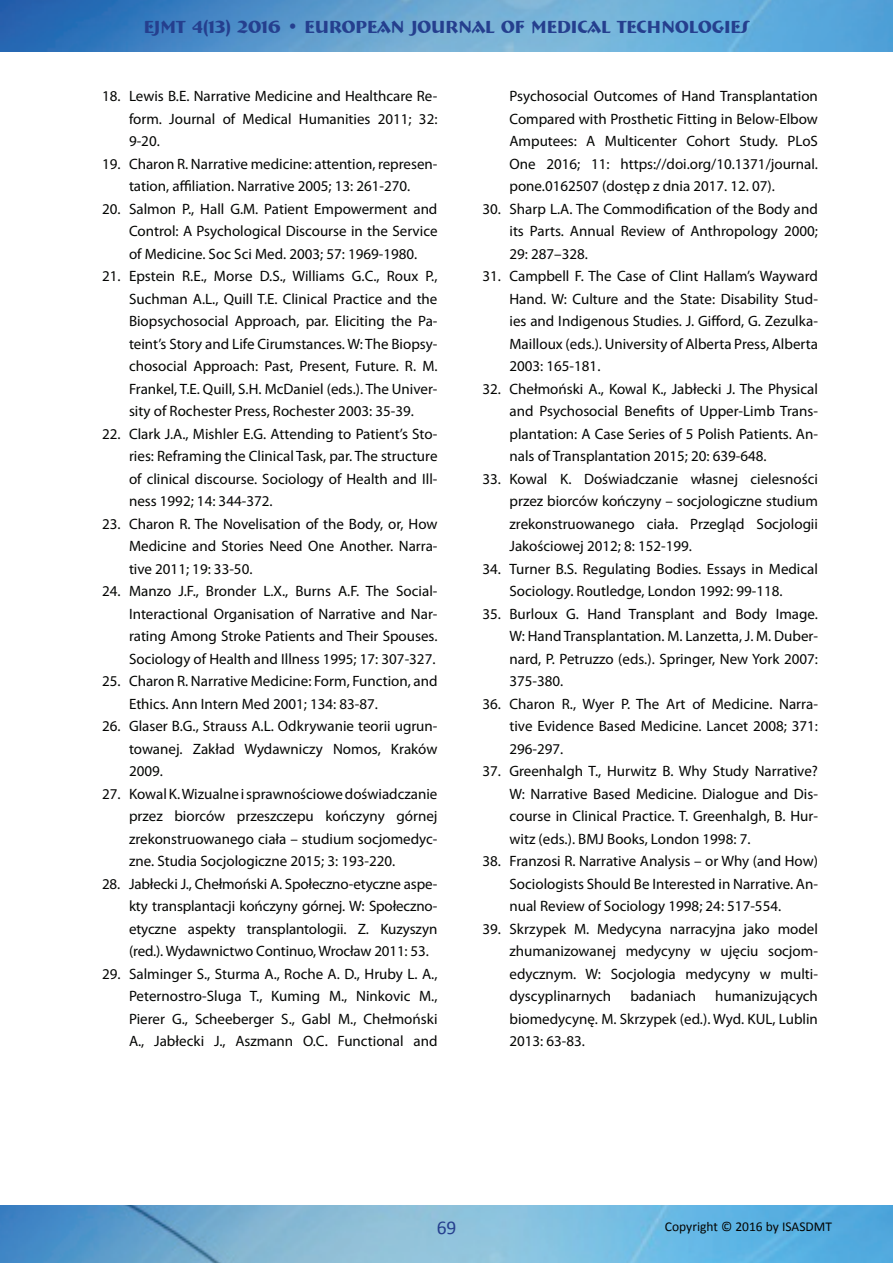
<style>
.page{position:relative;width:893px;height:1263px;background:#fff}
.page>*{position:absolute;margin:0;border:0;box-sizing:border-box;transform-origin:0 0}
.t1{font:19.5px "Calibri";color:#253f8e}
.t2{font:700 18px "Bremen BT";color:#253f8e}
.t3{font:15px/22.5px "Myriad Pro";color:#040503;text-align:justify}
.t4{font:13.5px "Calibri";color:#040503}
</style>
<div class="page">
<img style="left:0;top:0;width:893px;height:52px">
<img style="left:0;top:1205px;width:893px;height:58px">
<p class="t2" style="left:144px;top:15px;width:607px">EJMT 4(13) 2016 • EUROPEAN JOURNAL OF MEDICAL TECHNOLOGIES</p>
<p class="t3" style="left:129px;top:85px;width:310px;text-indent:-27px">18. Lewis B.E. Narrative Medicine and Healthcare Re&shy;form. Journal of Medical Humanities 2011; 32:<br>9-20.</p>
<p class="t3" style="left:102px;top:152px;width:337px;text-align:center">19. Charon R. Narrative medicine: attention, represen&shy;tation, affiliation. Narrative 2005; 13: 261-270.</p>
<p class="t3" style="left:129px;top:197px;width:310px;text-indent:-27px">20. Salmon P., Hall G.M. Patient Empowerment and Control: A Psychological Discourse in the Service of Medicine. Soc Sci Med. 2003; 57: 1969-1980.</p>
<p class="t3" style="left:129px;top:265px;width:310px;text-indent:-27px">21. Epstein R.E., Morse D.S., Williams G.C., Roux P., Suchman A.L., Quill T.E. Clinical Practice and the Biopsychosocial Approach, par. Eliciting the Pa&shy;teint’s Story and Life Cirumstances. W: The Biopsy&shy;chosocial Approach: Past, Present, Future. R. M.<br>Frankel, T.E. Quill, S.H. McDaniel (eds.). The Univer&shy;sity of Rochester Press, Rochester 2003: 35-39.</p>
<p class="t3" style="left:129px;top:422px;width:310px;text-indent:-27px">22. Clark J.A., Mishler E.G. Attending to Patient’s Sto&shy;ries: Reframing the Clinical Task, par. The structure of clinical discourse. Sociology of Health and Ill&shy;ness 1992; 14: 344-372.</p>
<p class="t3" style="left:129px;top:512px;width:310px;text-indent:-27px">23. Charon R. The Novelisation of the Body, or, How Medicine and Stories Need One Another. Narra&shy;tive 2011; 19: 33-50.</p>
<p class="t3" style="left:129px;top:580px;width:310px;text-indent:-27px">24. Manzo J.F., Bronder L.X., Burns A.F. The Social-Interactional Organisation of Narrative and Nar&shy;rating Among Stroke Patients and Their Spouses.<br>Sociology of Health and Illness 1995; 17: 307-327.</p>
<p class="t3" style="left:129px;top:670px;width:310px;text-indent:-27px">25. Charon R. Narrative Medicine: Form, Function, and<br>Ethics. Ann Intern Med 2001; 134: 83-87.</p>
<p class="t3" style="left:129px;top:715px;width:310px;text-indent:-27px">26. Glaser B.G., Strauss A.L. Odkrywanie teorii ugrun&shy;towanej. Zakład Wydawniczy Nomos, Kraków 2009.</p>
<p class="t3" style="left:129px;top:782px;width:310px;text-indent:-27px">27. Kowal K. Wizualne i sprawnościowe doświadczanie przez biorców przeszczepu kończyny górnej zrekonstruowanego ciała – studium socjomedyc&shy;zne. Studia Socjologiczne 2015; 3: 193-220.</p>
<p class="t3" style="left:129px;top:872px;width:310px;text-indent:-27px">28. Jabłecki J., Chełmoński A. Społeczno-etyczne aspe&shy;kty transplantacji kończyny górnej. W: Społeczno&shy;etyczne aspekty transplantologii. Z. Kuzyszyn (red.). Wydawnictwo Continuo, Wrocław 2011: 53.</p>
<p class="t3" style="left:129px;top:962px;width:310px;text-indent:-27px">29. Salminger S., Sturma A., Roche A. D., Hruby L. A., Peternostro-Sluga T., Kuming M., Ninkovic M., Pierer G., Scheeberger S., Gabl M., Chełmoński A., Jabłecki J., Aszmann O.C. Functional and</p>
<p class="t3" style="left:509px;top:85px;width:310px">Psychosocial Outcomes of Hand Transplantation Compared with Prosthetic Fitting in Below-Elbow Amputees: A Multicenter Cohort Study. PLoS One 2016; 11: https://doi.org/10.1371/journal. pone.0162507 (dostęp z dnia 2017. 12. 07).</p>
<p class="t3" style="left:509px;top:197px;width:310px;text-indent:-27px">30. Sharp L.A. The Commodification of the Body and its Parts. Annual Review of Anthropology 2000; 29: 287–328.</p>
<p class="t3" style="left:509px;top:265px;width:310px;text-indent:-27px">31. Campbell F. The Case of Clint Hallam’s Wayward Hand. W: Culture and the State: Disability Stud&shy;ies and Indigenous Studies. J. Gifford, G. Zezulka-Mailloux (eds.). University of Alberta Press, Alberta 2003: 165-181.</p>
<p class="t3" style="left:509px;top:377px;width:310px;text-indent:-27px">32. Chełmoński A., Kowal K., Jabłecki J. The Physical and Psychosocial Benefits of Upper-Limb Trans&shy;plantation: A Case Series of 5 Polish Patients. An&shy;nals of Transplantation 2015; 20: 639-648.</p>
<p class="t3" style="left:509px;top:467px;width:310px;text-indent:-27px">33. Kowal K. Doświadczanie własnej cielesności przez biorców kończyny – socjologiczne studium zrekonstruowanego ciała. Przegląd Socjologii Jakościowej 2012; 8: 152-199.</p>
<p class="t3" style="left:482px;top:557px;width:337px;text-align:center">34. Turner B.S. Regulating Bodies. Essays in Medical<br>Sociology. Routledge, London 1992: 99-118.</p>
<p class="t3" style="left:509px;top:602px;width:310px;text-indent:-27px">35. Burloux G. Hand Transplant and Body Image.<br>W: Hand Transplantation. M. Lanzetta, J. M. Duber&shy;nard, P. Petruzzo (eds.). Springer, New York 2007:<br>375-380.</p>
<p class="t3" style="left:509px;top:692px;width:310px;text-indent:-27px">36. Charon R., Wyer P. The Art of Medicine. Narra&shy;tive Evidence Based Medicine. Lancet 2008; 371:<br>296-297.</p>
<p class="t3" style="left:509px;top:760px;width:310px;text-indent:-27px">37. Greenhalgh T., Hurwitz B. Why Study Narrative?<br>W: Narrative Based Medicine. Dialogue and Dis&shy;course in Clinical Practice. T. Greenhalgh, B. Hur&shy;witz (eds.). BMJ Books, London 1998: 7.</p>
<p class="t3" style="left:509px;top:850px;width:310px;text-indent:-27px">38. Franzosi R. Narrative Analysis – or Why (and How)<br>Sociologists Should Be Interested in Narrative. An&shy;nual Review of Sociology 1998; 24: 517-554.</p>
<p class="t3" style="left:509px;top:917px;width:310px;text-indent:-27px">39. Skrzypek M. Medycyna narracyjna jako model zhumanizowanej medycyny w ujęciu socjom&shy;edycznym. W: Socjologia medycyny w multi&shy;dyscyplinarnych</p>
<p class="t3" style="left:509px;top:985px;width:310px;text-indent:206px">humanizujących biomedycynę. M. Skrzypek (ed.). Wyd. KUL, Lublin 2013: 63-83.</p>
<p class="t3" style="left:630px;top:985px;width:67px">badaniach</p>
<h1 class="t1" style="left:437px;top:1215px;width:21px">69</h1>
<p class="t4" style="left:665px;top:1218px;width:169px">Copyright © 2016 by ISASDMT</p>
</div>
